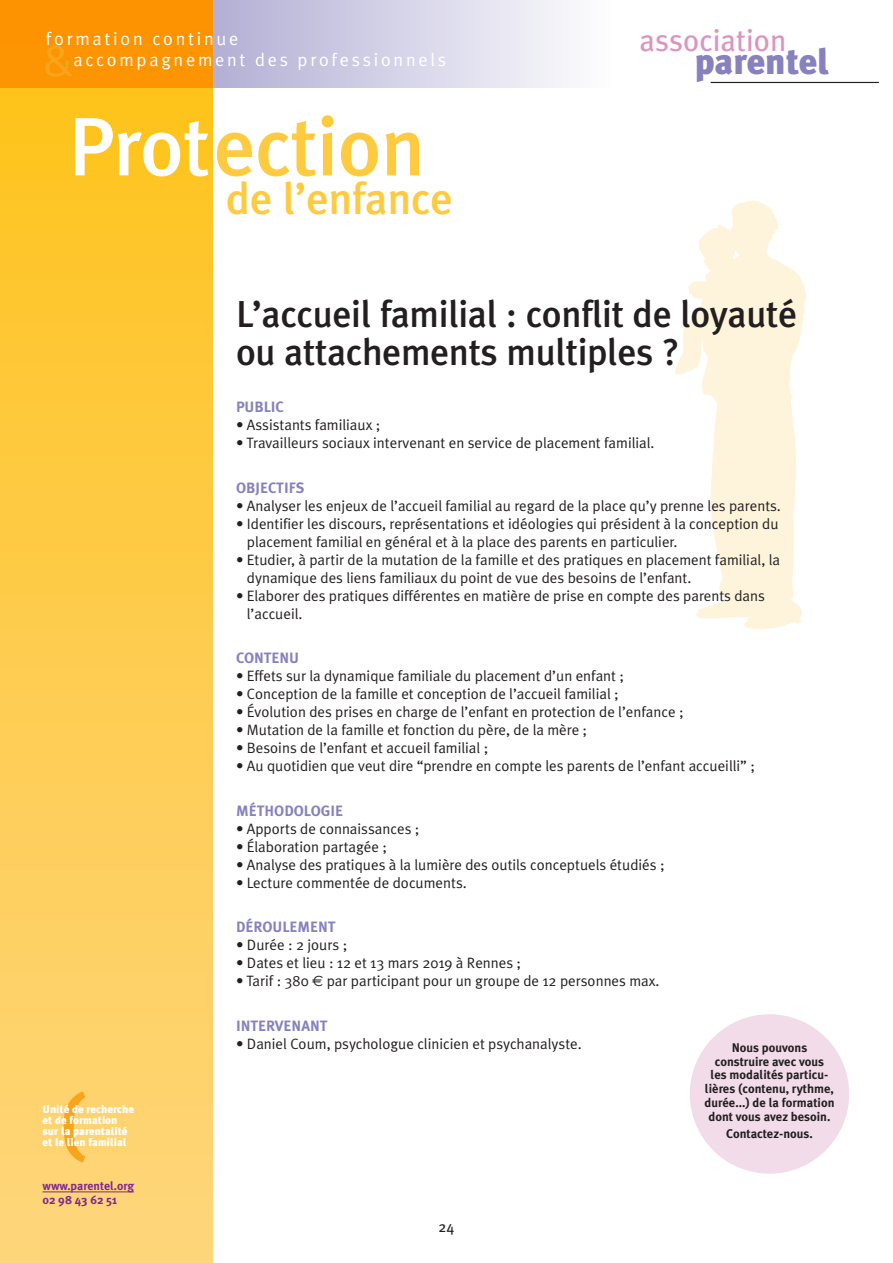
<style>
.page{position:relative;width:893px;height:1263px;background:#fff}
.page>*{position:absolute;margin:0;border:0;box-sizing:border-box;transform-origin:0 0}
.titreBase{font:500 82.65px "Meta Plus";letter-spacing:-.01em;color:#feca3f}
.Txt{font:46.5px "Meta Plus Normal";color:#f9a51b}
.titreBase-2{font:500 44.55px "Meta Plus";letter-spacing:-.01em;color:#feca3f}
.Titre{font:500 37.5px/37.5px "Meta Plus";letter-spacing:-.01em;color:#231f20}
.t1{font:900 36px "Meta Plus";color:#8781bd}
.t2{font:30.6px "Meta Plus";color:#dc94c0}
.Txt-2{font:18.3px/20.2px "Meta Plus Normal";letter-spacing:.15em;color:#fff}
.Txt-3{font:15px/18px "Meta Plus Normal";color:#231f20}
.Sous-titre{font:700 15px "Meta Plus";color:#8781bd}
.t3{font:15px "Meta Plus";color:#231f20}
.t4{font:700 12.6px/13.8px "Meta Plus";color:#231f20;text-align:center}
.t5{font:700 12px/13.5px "Meta Plus";color:#802990}
.Normal_e{font:900 10.95px/10.9px "Meta Plus";color:#fff}
.s1{color:#fff}
.s2{font-family:"Euro Sans"}
</style>
<div class="page">
<svg style="left:213px;top:0;width:351px;height:88px"></svg>
<div style="left:0;top:0;width:213px;height:1263px;background:linear-gradient(to bottom,#fec217,#fed67e)"></div>
<div style="left:0;top:0;width:213px;height:88px;background:#fd9301"></div>
<svg style="left:675px;top:200px;width:131px;height:429px;fill:#fef4db"></svg>
<hr style="left:43px;top:1191px;width:91px;height:1px;background:#802990">
<hr style="left:711px;top:82px;width:168px;height:1px;background:#231f20">
<svg style="left:64px;top:1091px;width:21px;height:71px"></svg>
<div style="left:690px;top:1014px;width:159px;height:160px;background:#f2dcea;border-radius:50%"></div>
<p class="Txt-2" style="left:73px;top:29px;width:374px;text-indent:-27px">formation continue<br>accompagnement des professionnels</p>
<p class="Txt" style="left:43px;top:33px;width:33px">&amp;</p>
<p class="titreBase" style="left:68px;top:99px;width:359px"><span class="s1">Prot</span>ection</p>
<p class="titreBase-2" style="left:226px;top:172px;width:228px">de l’enfance</p>
<p class="t2" style="left:640px;top:22px;width:148px">association</p>
<p class="t1" style="left:695px;top:40px;width:136px">parentel</p>
<p class="Normal_e" style="left:43px;top:1104px;width:93px">Unité de recherche et de formation sur la parentalité et le lien familial</p>
<p class="t5" style="left:43px;top:1179px;width:93px">www.parentel.org<br>02 98 43 62 51</p>
<p class="Titre" style="left:236px;top:295px;width:563px">L’accueil familial : conflit de loyauté ou attachements multiples ?</p>
<p class="Sous-titre" style="left:236px;top:398px;width:49px">PUBLIC</p>
<p class="Txt-3" style="left:236px;top:416px;width:146px">• Assistants familiaux ;</p>
<p class="Txt-3" style="left:236px;top:434px;width:420px">• Travailleurs sociaux intervenant en service de placement familial.</p>
<p class="Sous-titre" style="left:236px;top:479px;width:70px">OBJECTIFS</p>
<p class="Txt-3" style="left:236px;top:496px;width:546px">• Analyser les enjeux de l’accueil familial au regard de la place qu’y prenne les parents.</p>
<p class="Txt-3" style="left:247px;top:514px;width:533px;text-indent:-11px">• Identifier les discours, représentations et idéologies qui président à la conception du placement familial en général et à la place des parents en particulier.</p>
<p class="Txt-3" style="left:247px;top:550px;width:535px;text-indent:-11px">• Etudier, à partir de la mutation de la famille et des pratiques en placement familial, la dynamique des liens familiaux du point de vue des besoins de l’enfant.</p>
<p class="Txt-3" style="left:247px;top:586px;width:520px;text-indent:-11px">• Elaborer des pratiques différentes en matière de prise en compte des parents dans l’accueil.</p>
<p class="Sous-titre" style="left:236px;top:649px;width:65px">CONTENU</p>
<p class="Txt-3" style="left:236px;top:667px;width:389px">• Effets sur la dynamique familiale du placement d’un enfant ;</p>
<p class="Txt-3" style="left:236px;top:685px;width:384px">• Conception de la famille et conception de l’accueil familial ;</p>
<p class="Txt-3" style="left:236px;top:703px;width:449px">• Évolution des prises en charge de l’enfant en protection de l’enfance ;</p>
<p class="Txt-3" style="left:236px;top:721px;width:353px">• Mutation de la famille et fonction du père, de la mère ;</p>
<p class="Txt-3" style="left:236px;top:739px;width:254px">• Besoins de l’enfant et accueil familial ;</p>
<p class="Txt-3" style="left:236px;top:757px;width:520px">• Au quotidien que veut dire “prendre en compte les parents de l’enfant accueilli” ;</p>
<p class="Sous-titre" style="left:236px;top:802px;width:109px">MÉTHODOLOGIE</p>
<p class="Txt-3" style="left:236px;top:819px;width:185px">• Apports de connaissances ;</p>
<p class="Txt-3" style="left:236px;top:837px;width:153px">• Élaboration partagée ;</p>
<p class="Txt-3" style="left:236px;top:855px;width:430px">• Analyse des pratiques à la lumière des outils conceptuels étudiés ;</p>
<p class="Txt-3" style="left:236px;top:873px;width:232px">• Lecture commentée de documents.</p>
<p class="Sous-titre" style="left:236px;top:918px;width:101px">DÉROULEMENT</p>
<p class="Txt-3" style="left:236px;top:936px;width:113px">• Durée : 2 jours ;</p>
<p class="Txt-3" style="left:236px;top:954px;width:287px">• Dates et lieu : 12 et 13 mars 2019 à Rennes ;</p>
<p class="Txt-3" style="left:236px;top:972px;width:425px">• Tarif : 380 <span class="s2">€</span> par participant pour un groupe de 12 personnes max.</p>
<p class="Sous-titre" style="left:236px;top:1017px;width:93px">INTERVENANT</p>
<p class="Txt-3" style="left:236px;top:1034px;width:347px">• Daniel Coum, psychologue clinicien et psychanalyste.</p>
<p class="t4" style="left:704px;top:1040px;width:132px">Nous pouvons construire avec vous<br>les modalités particu&shy;lières (contenu, rythme, durée...) de la formation dont vous avez besoin.</p>
<p class="t4" style="left:726px;top:1127px;width:88px">Contactez-nous.</p>
<p class="t3" style="left:439px;top:1218px;width:17px">24</p>
</div>
